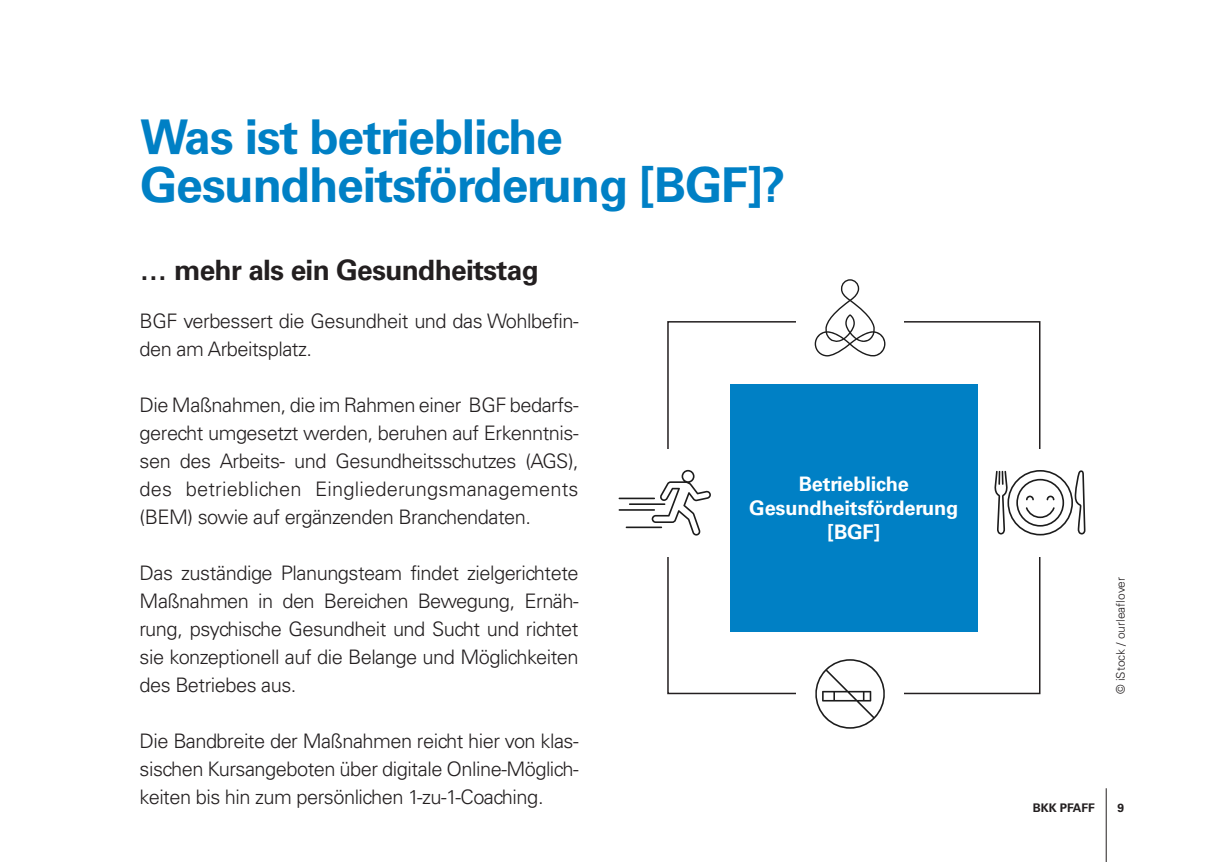
<style>
.page{position:relative;width:1214px;height:862px;background:#fff}
.page>*{position:absolute;margin:0;border:0;box-sizing:border-box;transform-origin:0 0}
.t1{font:700 48px/48px "Univers";letter-spacing:-.025em;color:#0080c5}
.t2{font:700 28px "Univers";letter-spacing:-.025em;color:#231f20}
.t3{font:300 20px/28px "Univers";letter-spacing:-.025em;color:#231f20;text-align:justify}
.t4{font:700 20px/24px "Univers";letter-spacing:-.01em;color:#fff;text-align:center}
.t5{font:300 11.8px "Univers";color:#231f20}
.t6{font:700 11.8px "Univers";letter-spacing:-.005em;color:#231f20}
</style>
<div class="page">
<div style="left:667px;top:321px;width:373px;height:373px;border:2px solid #231f20"></div>
<div style="left:796px;top:264px;width:107px;height:107px;background:#fff"></div>
<div style="left:796px;top:640px;width:107px;height:107px;background:#fff"></div>
<div style="left:986px;top:449px;width:107px;height:107px;background:#fff"></div>
<div style="left:611px;top:449px;width:107px;height:107px;background:#fff"></div>
<div style="left:730px;top:384px;width:247px;height:247px;background:#0080c5"></div>
<svg style="left:651px;top:470px;width:60px;height:65px"></svg>
<hr style="left:629px;top:503px;width:36px;height:2px;background:#1c1c1c">
<hr style="left:618px;top:497px;width:37px;height:2px;background:#1c1c1c">
<hr style="left:618px;top:509px;width:37px;height:2px;background:#1c1c1c">
<hr style="left:625px;top:526px;width:37px;height:2px;background:#1c1c1c">
<svg style="left:814px;top:279px;width:71px;height:78px"></svg>
<svg style="left:994px;top:470px;width:91px;height:65px"></svg>
<svg style="left:815px;top:659px;width:70px;height:70px"></svg>
<hr style="left:1105px;top:788px;width:1px;height:74px;background:#231f20">
<h1 class="t1" style="left:140px;top:113px;width:647px">Was ist betriebliche<br>Gesundheitsförderung [BGF]?</h1>
<h2 class="t2" style="left:140px;top:254px;width:400px">… mehr als ein Gesundheitstag</h2>
<p class="t3" style="left:140px;top:307px;width:440px">BGF verbessert die Gesundheit und das Wohlbefin&shy;den am Arbeitsplatz.</p>
<p class="t3" style="left:140px;top:391px;width:440px">Die Maßnahmen, die im Rahmen einer BGF bedarfs&shy;gerecht umgesetzt werden, beruhen auf Erkenntnis&shy;sen des Arbeits- und Gesundheitsschutzes (AGS), des betrieblichen Eingliederungsmanagements (BEM) sowie auf ergänzenden Branchendaten.</p>
<p class="t3" style="left:140px;top:559px;width:440px">Das zuständige Planungsteam findet zielgerichtete Maßnahmen in den Bereichen Bewegung, Ernäh&shy;rung, psychische Gesundheit und Sucht und richtet sie konzeptionell auf die Belange und Möglichkeiten des Betriebes aus.</p>
<p class="t3" style="left:140px;top:727px;width:440px">Die Bandbreite der Maßnahmen reicht hier von klas&shy;sischen Kursangeboten über digitale Online-Möglich&shy;keiten bis hin zum persönlichen 1-zu-1-Coaching.</p>
<p class="t4" style="left:749px;top:472px;width:211px">Betriebliche<br>Gesundheitsförderung [BGF]</p>
<p class="t5" style="left:1113px;top:694px;width:119px;rotate:-90deg">© iStock / ourleaflover</p>
<p class="t6" style="left:1032px;top:801px;width:63px">BKK PFAFF</p>
<p class="t6" style="left:1117px;top:801px;width:8px">9</p>
</div>
